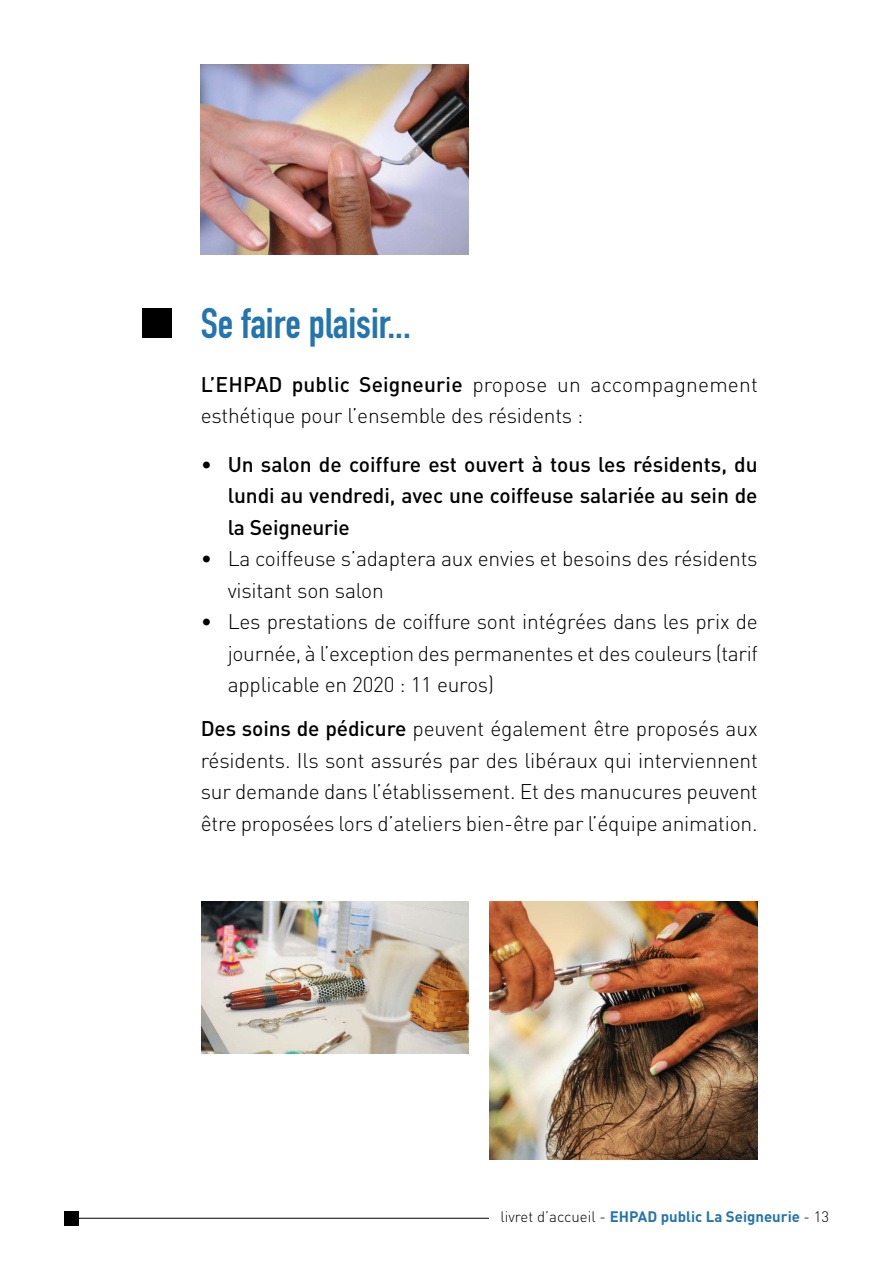
<style>
.page{position:relative;width:893px;height:1263px;background:#fff}
.page>*{position:absolute;margin:0;border:0;box-sizing:border-box;transform-origin:0 0}
.t1{font:42px "DIN Engschrift Std";color:#2474af}
.t2{font:300 21px/31.5px "DIN";letter-spacing:-.01em;color:#000}
.t3{font:500 21px/31.5px "DIN";letter-spacing:-.005em;color:#000;text-align:justify}
.t4{font:700 15px "DIN";color:#2474af}
.s1{font-weight:500}
.s2{font-weight:300}
.s3{font-weight:300;color:#000}
</style>
<div class="page">
<hr style="left:64px;top:1218px;width:425px;height:1px;background:#000">
<div style="left:64px;top:1211px;width:15px;height:15px;background:#000"></div>
<div style="left:142px;top:308px;width:30px;height:29px;background:#000"></div>
<img style="left:202px;top:901px;width:267px;height:152px">
<img style="left:490px;top:901px;width:268px;height:258px">
<img style="left:201px;top:64px;width:268px;height:190px">
<h1 class="t1" style="left:201px;top:298px;width:212px">Se faire plaisir...</h1>
<p class="t2" style="left:201px;top:368px;width:559px"><span class="s1">L’EHPAD public Seigneurie</span> propose un accompagnement esthétique pour l’ensemble des résidents :</p>
<p class="t3" style="left:228px;top:447px;width:532px;text-indent:-27px"><span class="s2">•</span> Un salon de coiffure est ouvert à tous les résidents, du lundi au vendredi, avec une coiffeuse salariée au sein de la Seigneurie</p>
<p class="t2" style="left:228px;top:542px;width:531px;text-indent:-27px">• La coiffeuse s’adaptera aux envies et besoins des résidents visitant son salon</p>
<p class="t2" style="left:228px;top:605px;width:532px;text-align:justify;text-indent:-27px">• Les prestations de coiffure sont intégrées dans les prix de journée, à l’exception des permanentes et des couleurs (tarif applicable en 2020 : 11 euros)</p>
<p class="t2" style="left:201px;top:713px;width:559px;text-align:justify"><span class="s1">Des soins de pédicure</span> peuvent également être proposés aux résidents. Ils sont assurés par des libéraux qui interviennent sur demande dans l’établissement. Et des manucures peuvent être proposées lors d’ateliers bien-être par l’équipe animation.</p>
<p class="t4" style="left:500px;top:1207px;width:330px"><span class="s3">livret d’accueil -</span> EHPAD public La Seigneurie <span class="s3">- 13</span></p>
</div>
